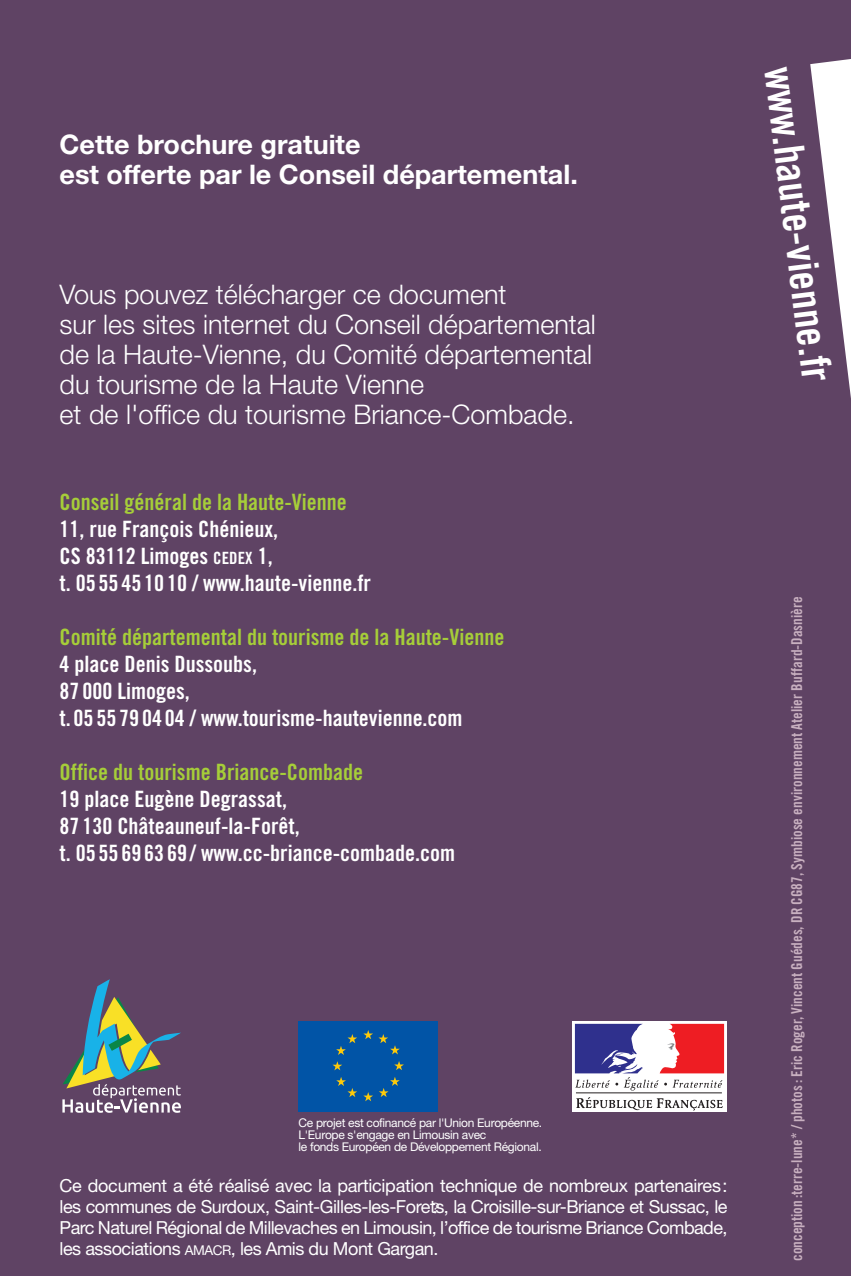
<style>
.page{position:relative;width:851px;height:1276px;background:#fff}
.page>*{position:absolute;margin:0;border:0;box-sizing:border-box;transform-origin:0 0}
.t1{font:42px "Trade Gothic Bold Cond Twenty";color:#fff}
.t2{font:300 27px/30px "Helvetica Neue";color:#fff}
.t3{font:700 27px/30px "Helvetica Neue";color:#fff}
.t4{font:22.5px/27px "Trade Gothic Bold Cond Twenty";color:#fff}
.t5{font:22.5px "Trade Gothic Bold Cond Twenty";color:#a6ce39}
.t6{font:18px/21px "Helvetica Neue";letter-spacing:-.025em;color:#fff;text-align:justify}
.t7{font:15px "Trade Gothic Bold Cond Twenty";color:#c8b0c0}
.t8{font:12px/12px "Helvetica Neue";letter-spacing:-.025em;color:#fff}
.s1{font-size:16.8px}
.s2{font-family:"Courier"}
.s3{font-size:13.5px}
</style>
<div class="page">
<div style="left:0;top:0;width:850px;height:1276px;background:#5f4364"></div>
<svg style="left:810px;top:59px;width:40px;height:331px"></svg>
<svg style="left:62px;top:979px;width:119px;height:133px"></svg>
<div style="left:571px;top:1021px;width:155px;height:90px;background:linear-gradient(to bottom,#fff,#fff)"></div>
<svg style="left:575px;top:1023px;width:149px;height:88px"></svg>
<svg style="left:576px;top:1097px;width:146px;height:13px;background:#cac9c9"></svg>
<hr style="left:576px;top:1092px;width:145px;height:1px;background:#231f20">
<svg style="left:575px;top:1024px;width:149px;height:66px;background:#bc87a2"></svg>
<div style="left:298px;top:1021px;width:139px;height:90px;background:#0154a6"></div>
<svg style="left:363px;top:1030px;width:37px;height:24px"></svg>
<svg style="left:336px;top:1034px;width:21px;height:21px"></svg>
<svg style="left:332px;top:1061px;width:10px;height:9px"></svg>
<svg style="left:336px;top:1077px;width:21px;height:20px"></svg>
<svg style="left:363px;top:1092px;width:10px;height:9px"></svg>
<svg style="left:379px;top:1077px;width:20px;height:20px"></svg>
<svg style="left:394px;top:1061px;width:10px;height:9px"></svg>
<h2 class="t3" style="left:60px;top:132px;width:519px">Cette brochure gratuite<br>est offerte par le Conseil départemental.</h2>
<h2 class="t2" style="left:60px;top:278px;width:538px">Vous pouvez télécharger ce document<br>sur les sites internet du Conseil départemental de la Haute-Vienne, du Comité départemental du tourisme de la Haute Vienne<br>et de l'office du tourisme Briance-Combade.</h2>
<p class="t5" style="left:60px;top:494px;width:289px">Conseil général de la Haute-Vienne</p>
<p class="t4" style="left:60px;top:517px;width:313px">11, rue François Chénieux,<br>CS 83112 Limoges <span class="s1">CEDEX</span> 1,<br>t. 05 55 45 10 10 / www.haute-vienne.fr</p>
<p class="t5" style="left:60px;top:629px;width:446px">Comité départemental du tourisme de la Haute-Vienne</p>
<p class="t4" style="left:60px;top:652px;width:404px">4 place Denis Dussoubs,<br>87 000 Limoges,<br>t. 05 55 79 04 04 / www.tourisme-hautevienne.com</p>
<p class="t5" style="left:60px;top:764px;width:305px">Office du tourisme Briance-Combade</p>
<p class="t4" style="left:60px;top:787px;width:397px">19 place Eugène Degrassat,<br>87 130 Châteauneuf-la-Forêt,<br>t. 05 55 69 63 69 / www.cc-briance-combade.com</p>
<p class="t8" style="left:298px;top:1118px;width:245px">Ce projet est cofinancé par l'Union Européenne.<br>L'Europe s'engage en Limousin avec<br>le fonds Européen de Développement Régional.</p>
<p class="t6" style="left:60px;top:1177px;width:669px">Ce document a été réalisé avec la participation technique de nombreux partenaires: les communes de Surdoux, Saint-Gilles-les-Foret<span class="s2">?</span>s, la Croisille-sur-Briance et Sussac, le Parc Naturel Régional de Millevaches en Limousin, l’office de tourisme Briance Combade, les associations <span class="s3">AMACR</span>, les Amis du Mont Gargan.</p>
<h1 class="t1" style="left:794px;top:65px;width:318px;rotate:83deg">www.haute-vienne.fr</h1>
<p class="t7" style="left:791px;top:1261px;width:666px;rotate:-90deg">conception :terre-lune* / photos: Eric Roger, Vincent Guédes, DR CG87, Symbiose environnement Atelier Buffard-Dasnière</p>
</div>
